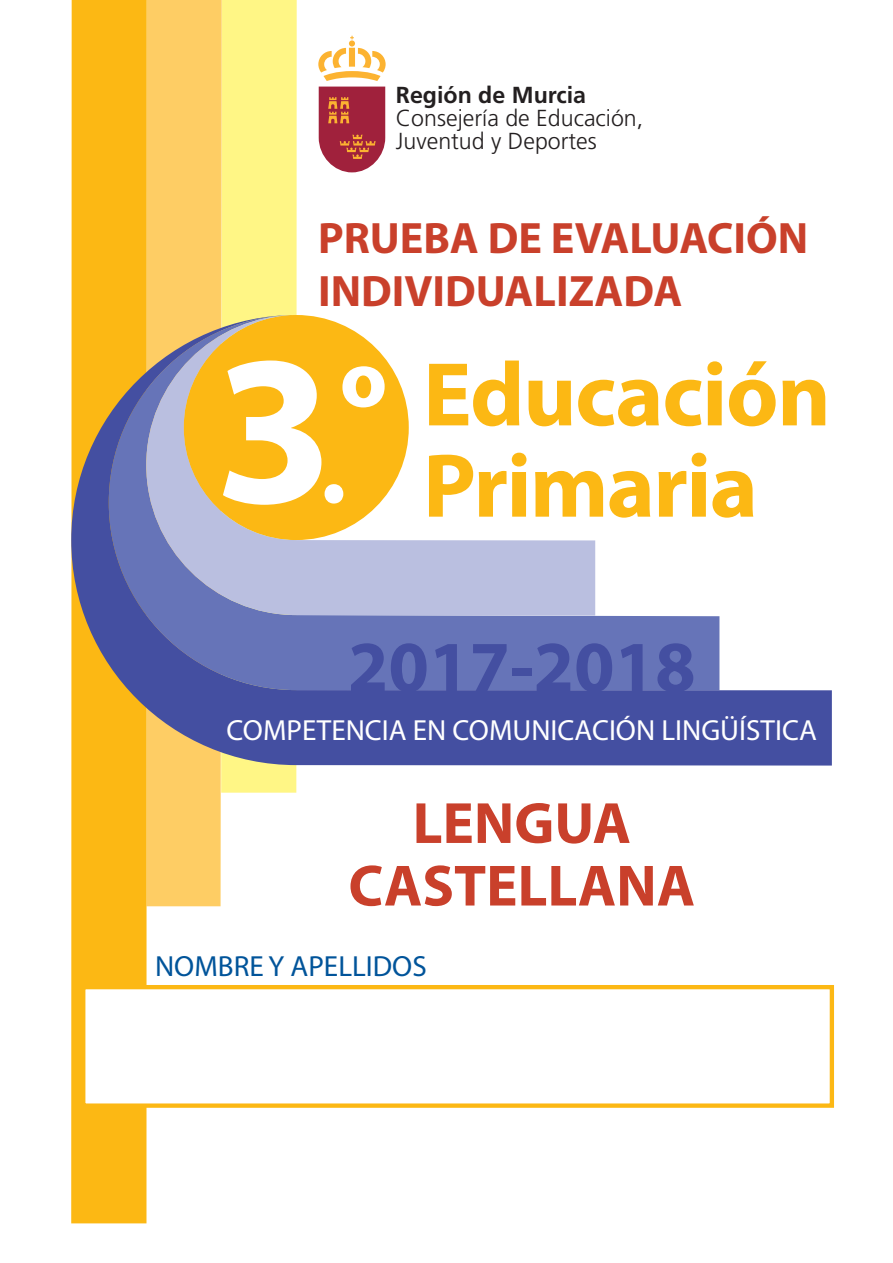
<style>
.page{position:relative;width:893px;height:1263px;background:#fff}
.page>*{position:absolute;margin:0;border:0;box-sizing:border-box;transform-origin:0 0}
.t1{font:700 214.65px "Myriad Pro";color:#fff}
.t2{font:700 124.8px "Myriad Pro";color:#fff}
.t3{font:700 91.35px/91.3px "Myriad Pro";letter-spacing:-.02em;color:#fcb814}
.t4{font:700 73.05px "Myriad Pro";color:#444fa1}
.t5{font:700 58.65px/62.6px "Myriad Pro";color:#c9402b;text-align:center}
.t6{font:700 44.1px/52.5px "Myriad Pro";color:#c9402b}
.t7{font:29.25px "Myriad Pro";color:#fff}
.t8{font:29.25px "Myriad Pro";color:#01549a}
.t9{font:300 23.25px/23.2px "Frutiger LT Std";color:#231f20}
.t10{font:700 23.25px "Frutiger LT Std";color:#231f20}
.s1{font-size:105px}
</style>
<div class="page">
<div style="left:222px;top:0;width:75px;height:793px;background:#fff685"></div>
<div style="left:147px;top:0;width:75px;height:906px;background:#fecd64"></div>
<div style="left:71px;top:0;width:76px;height:1223px;background:#fcb814"></div>
<svg style="left:71px;top:315px;width:761px;height:450px"></svg>
<div style="left:83px;top:987px;width:749px;height:118px;background:#fff"></div>
<div style="left:81px;top:985px;width:753px;height:123px;border:4px solid #fcb814"></div>
<svg style="left:318px;top:36px;width:68px;height:45px"></svg>
<svg style="left:319px;top:87px;width:66px;height:85px;background:#af3f4b"></svg>
<p class="t10" style="left:396px;top:81px;width:192px">Región de Murcia</p>
<p class="t9" style="left:396px;top:107px;width:249px">Consejería de Educación,<br>Juventud y Deportes</p>
<h3 class="t6" style="left:318px;top:210px;width:491px">PRUEBA DE EVALUACIÓN<br>INDIVIDUALIZADA</h3>
<h1 class="t1" style="left:215px;top:290px;width:133px">3<span class="s1">.</span></h1>
<h2 class="t2" style="left:339px;top:317px;width:50px">º</h2>
<h3 class="t3" style="left:423px;top:346px;width:409px">Educación<br>Primaria</h3>
<h3 class="t4" style="left:348px;top:619px;width:349px">2017-2018</h3>
<p class="t7" style="left:227px;top:712px;width:592px">COMPETENCIA EN COMUNICACIÓN LINGÜÍSTICA</p>
<h3 class="t5" style="left:348px;top:790px;width:348px">LENGUA<br>CASTELLANA</h3>
<p class="t8" style="left:155px;top:948px;width:273px">NOMBRE Y APELLIDOS</p>
</div>
